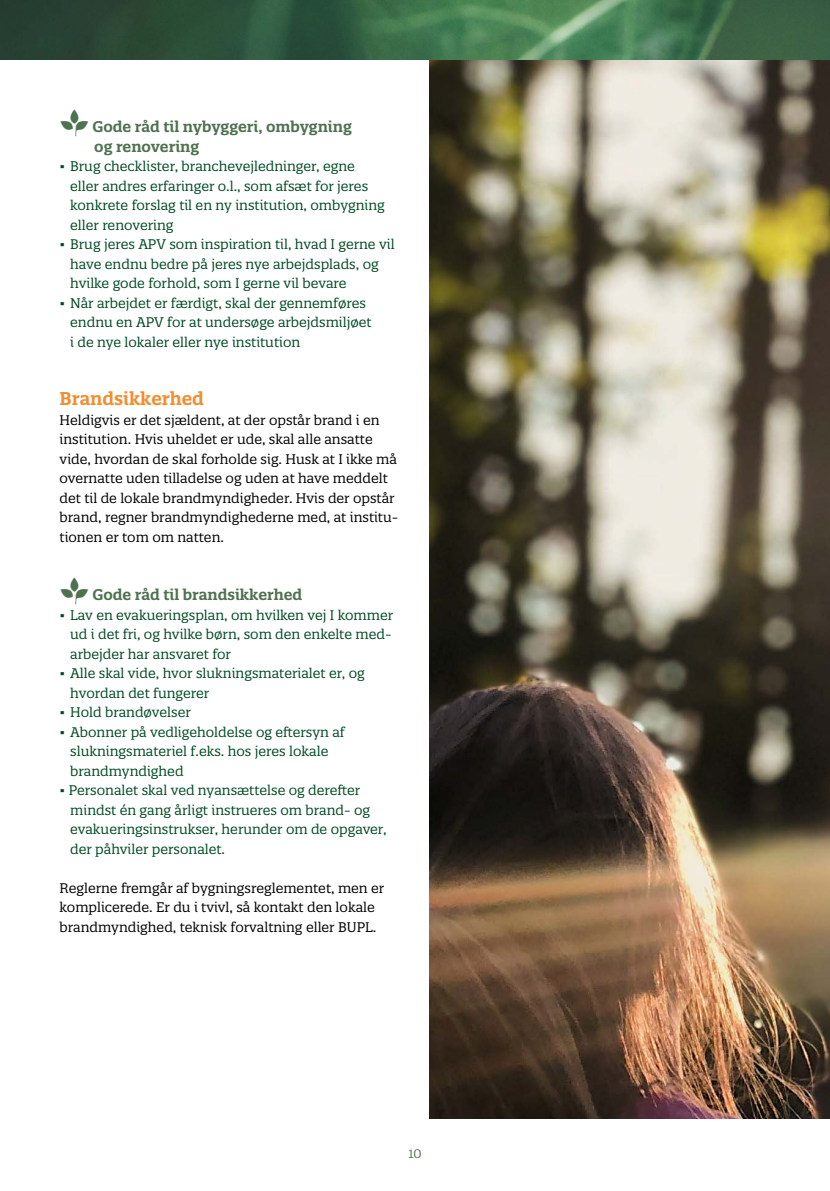
<style>
.page{position:relative;width:830px;height:1191px;background:#fff}
.page>*{position:absolute;margin:0;border:0;box-sizing:border-box;transform-origin:0 0}
.t1{font:40.5px "Leafs";color:#4e724f}
.t2{font:600 18px "Quatro Slab";color:#f28d30}
.t3{font:600 15px/19.5px "Quatro Slab";color:#4e724f}
.t4{font:13.5px/19.5px "Quatro Slab";color:#004a23}
.t5{font:13.5px/19.5px "Quatro Slab";color:#000}
.t6{font:12px "Quatro Slab";color:#4e724f}
</style>
<div class="page">
<img style="left:429px;top:60px;width:400px;height:1058px">
<img style="left:0;top:0;width:829px;height:60px">
<h1 class="t1" style="left:60px;top:103px;width:42px">W</h1>
<p class="t3" style="left:92px;top:117px;width:261px">Gode råd til nybyggeri, ombygning og renovering</p>
<p class="t4" style="left:70px;top:156px;width:316px;text-indent:-11px">• Brug checklister, branchevejledninger, egne eller andres erfaringer o.l., som afsæt for jeres konkrete forslag til en ny institution, ombygning eller renovering</p>
<p class="t4" style="left:70px;top:234px;width:326px;text-indent:-11px">• Brug jeres APV som inspiration til, hvad I gerne vil have endnu bedre på jeres nye arbejdsplads, og hvilke gode forhold, som I gerne vil bevare</p>
<p class="t4" style="left:70px;top:293px;width:303px;text-indent:-11px">• Når arbejdet er færdigt, skal der gennemføres endnu en APV for at undersøge arbejdsmiljøet i de nye lokaler eller nye institution</p>
<h2 class="t2" style="left:60px;top:387px;width:146px">Brandsikkerhed</h2>
<p class="t5" style="left:60px;top:410px;width:340px">Heldigvis er det sjældent, at der opstår brand i en institution. Hvis uheldet er ude, skal alle ansatte vide, hvordan de skal forholde sig. Husk at I ikke må overnatte uden tilladelse og uden at have meddelt det til de lokale brandmyndigheder. Hvis der opstår brand, regner brandmyndighederne med, at institu&shy;tionen er tom om natten.</p>
<h1 class="t1" style="left:60px;top:571px;width:42px">W</h1>
<p class="t3" style="left:92px;top:585px;width:211px">Gode råd til brandsikkerhed</p>
<p class="t4" style="left:70px;top:605px;width:324px;text-align:justify;text-indent:-11px">• Lav en evakueringsplan, om hvilken vej I kommer ud i det fri, og hvilke børn, som den enkelte med&shy;arbejder har ansvaret for</p>
<p class="t4" style="left:70px;top:663px;width:296px;text-indent:-11px">• Alle skal vide, hvor slukningsmaterialet er, og hvordan det fungerer</p>
<p class="t4" style="left:60px;top:702px;width:133px">• Hold brandøvelser</p>
<p class="t4" style="left:70px;top:722px;width:276px;text-indent:-11px">• Abonner på vedligeholdelse og eftersyn af slukningsmateriel f.eks. hos jeres lokale brandmyndighed</p>
<p class="t4" style="left:70px;top:780px;width:318px;text-indent:-11px">• Personalet skal ved nyansættelse og derefter mindst én gang årligt instrueres om brand- og evakueringsinstrukser, herunder om de opgaver, der påhviler personalet.</p>
<p class="t5" style="left:60px;top:878px;width:326px">Reglerne fremgår af bygningsreglementet, men er komplicerede. Er du i tvivl, så kontakt den lokale brandmyndighed, teknisk forvaltning eller BUPL.</p>
<p class="t6" style="left:408px;top:1145px;width:15px">10</p>
</div>
